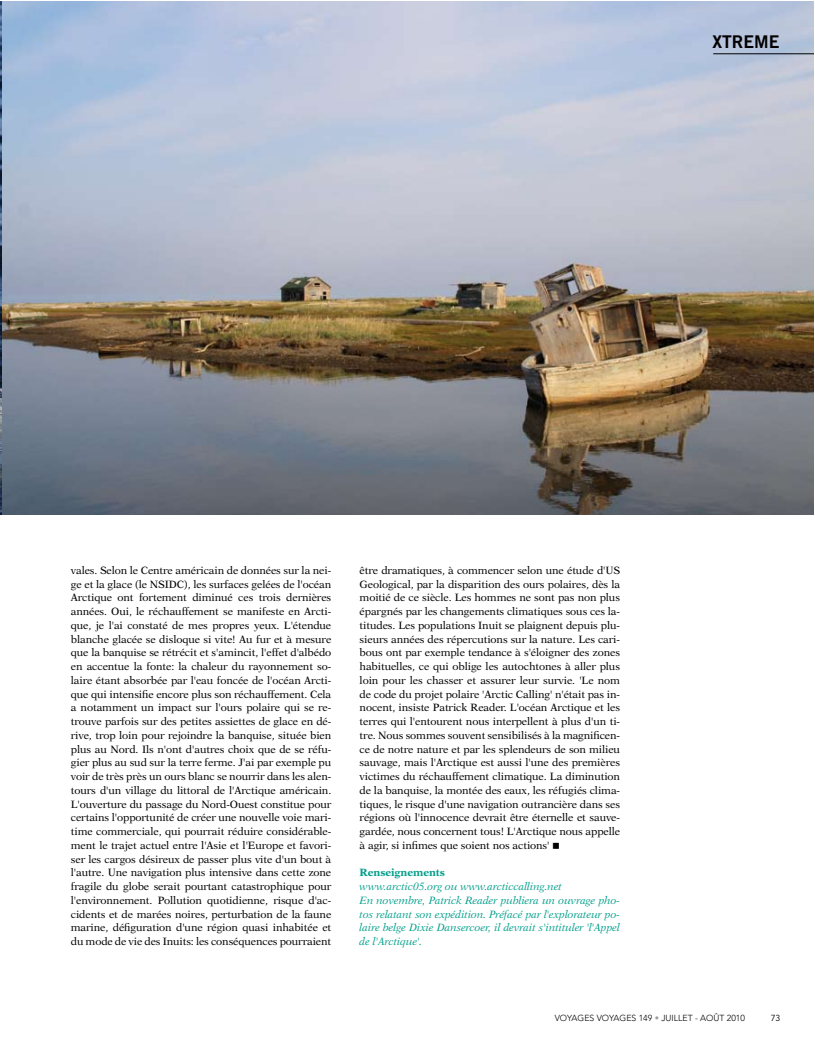
<style>
.page{position:relative;width:815px;height:1053px;background:#fff}
.page>*{position:absolute;margin:0;border:0;box-sizing:border-box;transform-origin:0 0}
.t1{font:17.5px "Trade Gothic LT Std Bd 2";color:#000}
.t2{font:10.62px/13.8px "New Aster LT Std";letter-spacing:-.01em;color:#000;text-align:justify}
.t3{font:italic 10.62px/13.8px "New Aster LT Std";letter-spacing:-.01em;color:#009f8b}
.t4{font:700 10.62px "New Aster LT Std";letter-spacing:-.01em;color:#009f8b}
.t5{font:300 8.75px "Avenir LT Std";color:#000}
.t6{font:8.75px "Avenir LT Std";color:#000}
</style>
<div class="page">
<img style="left:0;top:1px;width:814px;height:513px">
<hr style="left:713px;top:53px;width:101px;height:1px;background:#000">
<h1 class="t1" style="left:712px;top:31px;width:69px">XTREME</h1>
<p class="t2" style="left:71px;top:563px;width:262px">vales. Selon le Centre américain de données sur la nei&shy;ge et la glace (le NSIDC), les surfaces gelées de l'océan Arctique ont fortement diminué ces trois dernières années. Oui, le réchauffement se manifeste en Arcti&shy;que, je l'ai constaté de mes propres yeux. L'étendue blanche glacée se disloque si vite! Au fur et à mesure que la banquise se rétrécit et s'amincit, l'effet d'albédo en accentue la fonte: la chaleur du rayonnement so&shy;laire étant absorbée par l'eau foncée de l'océan Arcti&shy;que qui intensifie encore plus son réchauffement. Cela a notamment un impact sur l'ours polaire qui se re&shy;trouve parfois sur des petites assiettes de glace en dé&shy;rive, trop loin pour rejoindre la banquise, située bien plus au Nord. Ils n'ont d'autres choix que de se réfu&shy;gier plus au sud sur la terre ferme. J'ai par exemple pu voir de très près un ours blanc se nourrir dans les alen&shy;tours d'un village du littoral de l'Arctique américain.<br>L'ouverture du passage du Nord-Ouest constitue pour certains l'opportunité de créer une nouvelle voie mari&shy;time commerciale, qui pourrait réduire considérable&shy;ment le trajet actuel entre l'Asie et l'Europe et favori&shy;ser les cargos désireux de passer plus vite d'un bout à l'autre. Une navigation plus intensive dans cette zone fragile du globe serait pourtant catastrophique pour l'environnement. Pollution quotidienne, risque d'ac&shy;cidents et de marées noires, perturbation de la faune marine, défiguration d'une région quasi inhabitée et du mode de vie des Inuits: les conséquences pourraient</p>
<p class="t2" style="left:360px;top:563px;width:262px">être dramatiques, à commencer selon une étude d'US Geological, par la disparition des ours polaires, dès la moitié de ce siècle. Les hommes ne sont pas non plus épargnés par les changements climatiques sous ces la&shy;titudes. Les populations Inuit se plaignent depuis plu&shy;sieurs années des répercutions sur la nature. Les cari&shy;bous ont par exemple tendance à s'éloigner des zones habituelles, ce qui oblige les autochtones à aller plus loin pour les chasser et assurer leur survie. 'Le nom de code du projet polaire 'Arctic Calling' n'était pas in&shy;nocent, insiste Patrick Reader. L'océan Arctique et les terres qui l'entourent nous interpellent à plus d'un ti&shy;tre. Nous sommes souvent sensibilisés à la magnificen&shy;ce de notre nature et par les splendeurs de son milieu sauvage, mais l'Arctique est aussi l'une des premières victimes du réchauffement climatique. La diminution de la banquise, la montée des eaux, les réfugiés clima&shy;tiques, le risque d'une navigation outrancière dans ses régions où l'innocence devrait être éternelle et sauve&shy;gardée, nous concernent tous! L'Arctique nous appelle à agir, si infimes que soient nos actions'</p>
<p class="t4" style="left:360px;top:866px;width:87px">Renseignements</p>
<p class="t3" style="left:360px;top:879px;width:262px">www.arctic05.org ou www.arcticcalling.net<br>En novembre, Patrick Reader publiera un ouvrage pho&shy;tos relatant son expédition. Préfacé par l'explorateur po&shy;laire belge Dixie Dansercoer, il devrait s'intituler 'l'Appel de l'Arctique'.</p>
<p class="t5" style="left:555px;top:1012px;width:192px">VOYAGES VOYAGES 149 JUILLET - AOÛT 2010</p>
<p class="t6" style="left:771px;top:1012px;width:11px">73</p>
</div>
